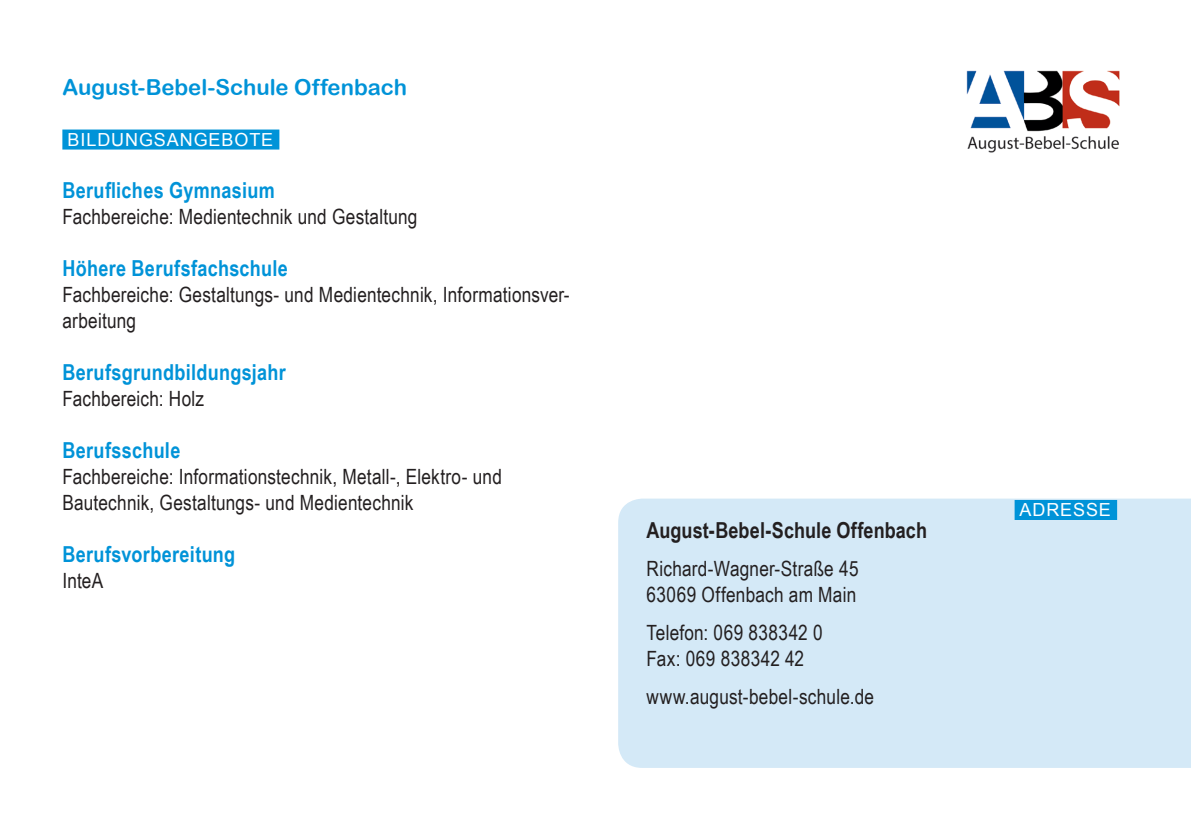
<style>
.page{position:relative;width:1191px;height:840px;background:#fff}
.page>*{position:absolute;margin:0;border:0;box-sizing:border-box;transform-origin:0 0}
.t1{font:700 22px "Arial Narrow";letter-spacing:.015em;color:#0093d8}
.t2{font:22px "Arial Rounded MT Bold";color:#0093d8}
.t3{font:700 22px "Arial Narrow";letter-spacing:.005em;color:#231f20}
.t4{font:21px/26px "Arial Narrow";letter-spacing:.01em;color:#231f20}
.t5{font:18px "Arial";letter-spacing:.05em;color:#fff}
</style>
<div class="page">
<div style="left:618px;top:498px;width:573px;height:269px;background:#d4e9f7"></div>
<div style="left:62px;top:129px;width:217px;height:20px;background:#0093d8"></div>
<div style="left:1014px;top:499px;width:103px;height:20px;background:#0093d8"></div>
<img style="left:966px;top:70px;width:154px;height:83px">
<p class="t2" style="left:62px;top:75px;width:346px">August-Bebel-Schule Offenbach</p>
<p class="t5" style="left:68px;top:127px;width:207px">BI LDUNGSANGEBOTE</p>
<p class="t1" style="left:62px;top:173px;width:214px">Berufliches Gymnasium</p>
<p class="t4" style="left:62px;top:202px;width:357px">Fachbereiche: Medientechnik und Gestaltung</p>
<p class="t1" style="left:62px;top:251px;width:227px">Höhere Berufsfachschule</p>
<p class="t4" style="left:62px;top:280px;width:509px">Fachbereiche: Gestaltungs- und Medientechnik, Informationsver&shy;arbeitung</p>
<p class="t1" style="left:62px;top:355px;width:225px">Berufsgrundbildungsjahr</p>
<p class="t4" style="left:62px;top:384px;width:143px">Fachbereich: Holz</p>
<p class="t1" style="left:62px;top:433px;width:119px">Berufsschule</p>
<p class="t4" style="left:62px;top:462px;width:441px">Fachbereiche: Informationstechnik, Metall-, Elektro- und<br>Bautechnik, Gestaltungs- und Medientechnik</p>
<p class="t1" style="left:62px;top:537px;width:174px">Berufsvorbereitung</p>
<p class="t4" style="left:62px;top:566px;width:42px">InteA</p>
<p class="t3" style="left:646px;top:513px;width:282px">August-Bebel-Schule Offenbach</p>
<p class="t4" style="left:646px;top:554px;width:213px">Richard-Wagner-Straße 45<br>63069 Offenbach am Main</p>
<p class="t4" style="left:646px;top:618px;width:178px">Telefon: 069 838342 0<br>Fax: 069 838342 42</p>
<p class="t4" style="left:646px;top:682px;width:229px">www.august-bebel-schule.de</p>
<p class="t5" style="left:1019px;top:497px;width:93px">ADRESSE</p>
</div>
